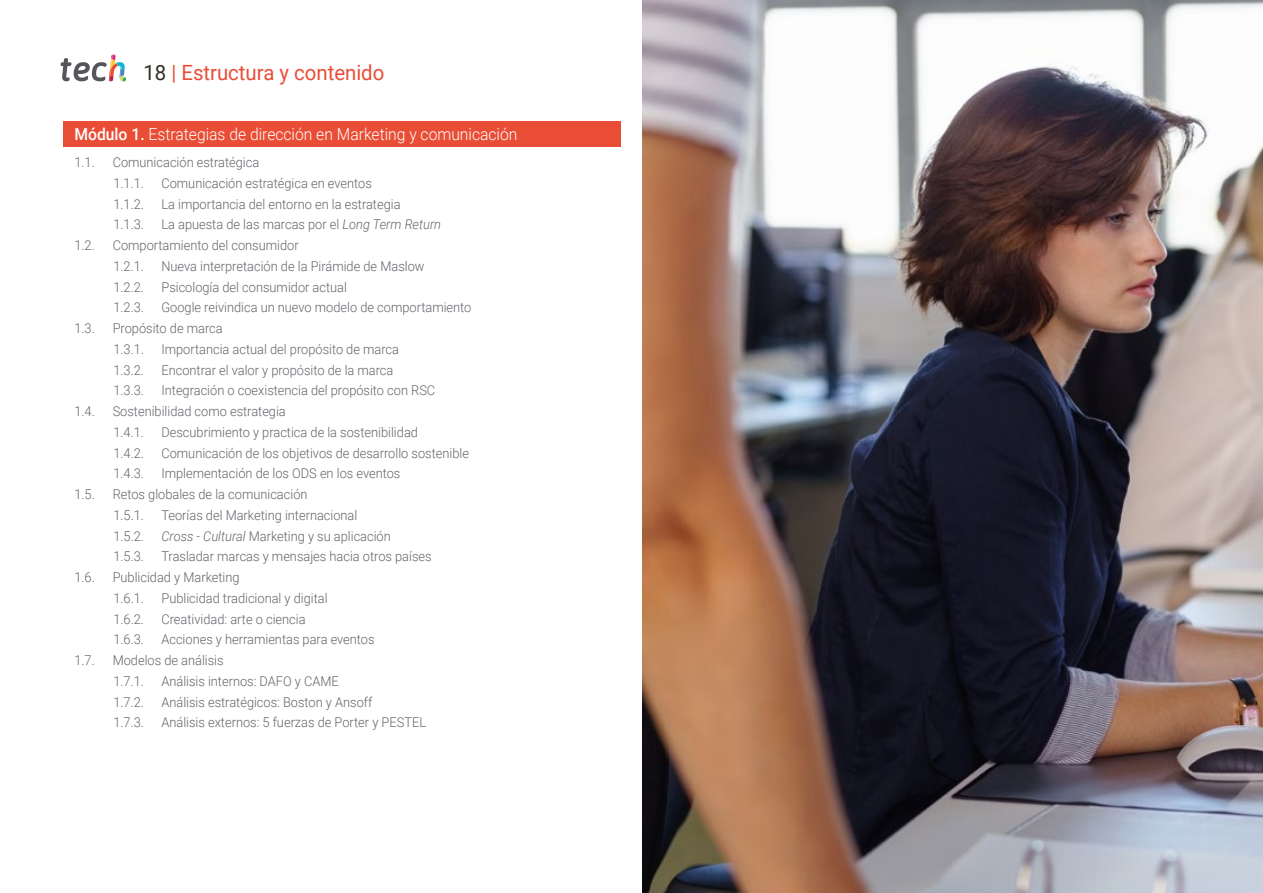
<style>
.page{position:relative;width:1263px;height:893px;background:#fff}
.page>*{position:absolute;margin:0;border:0;box-sizing:border-box;transform-origin:0 0}
.t1{font:21px "Roboto";color:#e94d35}
.t2{font:300 16.5px "Roboto";color:#fff;scale:.95 1}
.t3{font:300 13.5px/20.7px "Roboto";color:#61646a;scale:.95 1}
.s1{color:#312e20}
.s2{font-weight:500}
.s3{font-style:italic}
</style>
<div class="page">
<svg style="left:61px;top:55px;width:65px;height:27px"></svg>
<div style="left:63px;top:121px;width:558px;height:25px;background:#e94d35"></div>
<img style="left:642px;top:0;width:621px;height:893px">
<h1 class="t1" style="left:144px;top:57px;width:242px"><span class="s1">18</span> | Estructura y contenido</h1>
<p class="t2" style="left:74px;top:123px;width:468px"><span class="s2">Módulo 1.</span> Estrategias de dirección en Marketing y comunicación</p>
<p class="t3" style="left:74px;top:151px;width:23px">1.1.</p>
<p class="t3" style="left:113px;top:151px;width:156px">Comunicación estratégica<br>1.1.1.</p>
<p class="t3" style="left:161px;top:172px;width:223px">Comunicación estratégica en eventos</p>
<p class="t3" style="left:113px;top:193px;width:34px">1.1.2.</p>
<p class="t3" style="left:161px;top:193px;width:253px">La importancia del entorno en la estrategia</p>
<p class="t3" style="left:113px;top:214px;width:34px">1.1.3.</p>
<p class="t3" style="left:161px;top:214px;width:296px">La apuesta de las marcas por el <span class="s3">Long Term Return</span></p>
<p class="t3" style="left:74px;top:234px;width:23px">1.2.</p>
<p class="t3" style="left:113px;top:234px;width:197px">Comportamiento del consumidor<br>1.2.1.</p>
<p class="t3" style="left:161px;top:255px;width:278px">Nueva interpretación de la Pirámide de Maslow</p>
<p class="t3" style="left:113px;top:276px;width:34px">1.2.2.</p>
<p class="t3" style="left:161px;top:276px;width:197px">Psicología del consumidor actual</p>
<p class="t3" style="left:113px;top:297px;width:34px">1.2.3.</p>
<p class="t3" style="left:161px;top:297px;width:328px">Google reivindica un nuevo modelo de comportamiento</p>
<p class="t3" style="left:74px;top:317px;width:23px">1.3.</p>
<p class="t3" style="left:113px;top:317px;width:117px">Propósito de marca<br>1.3.1.</p>
<p class="t3" style="left:161px;top:338px;width:252px">Importancia actual del propósito de marca</p>
<p class="t3" style="left:113px;top:359px;width:34px">1.3.2.</p>
<p class="t3" style="left:161px;top:359px;width:246px">Encontrar el valor y propósito de la marca</p>
<p class="t3" style="left:113px;top:380px;width:34px">1.3.3.</p>
<p class="t3" style="left:161px;top:380px;width:290px">Integración o coexistencia del propósito con RSC</p>
<p class="t3" style="left:74px;top:400px;width:23px">1.4.</p>
<p class="t3" style="left:113px;top:400px;width:184px">Sostenibilidad como estrategia<br>1.4.1.</p>
<p class="t3" style="left:161px;top:421px;width:272px">Descubrimiento y practica de la sostenibilidad</p>
<p class="t3" style="left:113px;top:442px;width:34px">1.4.2.</p>
<p class="t3" style="left:161px;top:442px;width:325px">Comunicación de los objetivos de desarrollo sostenible</p>
<p class="t3" style="left:113px;top:463px;width:34px">1.4.3.</p>
<p class="t3" style="left:161px;top:463px;width:253px">Implementación de los ODS en los eventos</p>
<p class="t3" style="left:74px;top:483px;width:23px">1.5.</p>
<p class="t3" style="left:113px;top:483px;width:207px">Retos globales de la comunicación<br>1.5.1.</p>
<p class="t3" style="left:161px;top:504px;width:208px">Teorías del Marketing internacional</p>
<p class="t3" style="left:113px;top:525px;width:34px">1.5.2.</p>
<p class="t3" style="left:161px;top:525px;width:243px"><span class="s3">Cross - Cultural</span> Marketing y su aplicación</p>
<p class="t3" style="left:113px;top:546px;width:34px">1.5.3.</p>
<p class="t3" style="left:161px;top:546px;width:286px">Trasladar marcas y mensajes hacia otros países</p>
<p class="t3" style="left:74px;top:566px;width:23px">1.6.</p>
<p class="t3" style="left:113px;top:566px;width:135px">Publicidad y Marketing<br>1.6.1.</p>
<p class="t3" style="left:161px;top:587px;width:176px">Publicidad tradicional y digital</p>
<p class="t3" style="left:113px;top:608px;width:34px">1.6.2.</p>
<p class="t3" style="left:161px;top:608px;width:153px">Creatividad: arte o ciencia</p>
<p class="t3" style="left:113px;top:629px;width:34px">1.6.3.</p>
<p class="t3" style="left:161px;top:629px;width:226px">Acciones y herramientas para eventos</p>
<p class="t3" style="left:74px;top:649px;width:23px">1.7.</p>
<p class="t3" style="left:113px;top:649px;width:118px">Modelos de análisis<br>1.7.1.</p>
<p class="t3" style="left:161px;top:670px;width:188px">Análisis internos: DAFO y CAME</p>
<p class="t3" style="left:113px;top:691px;width:34px">1.7.2.</p>
<p class="t3" style="left:161px;top:691px;width:224px">Análisis estratégicos: Boston y Ansoff</p>
<p class="t3" style="left:113px;top:712px;width:34px">1.7.3.</p>
<p class="t3" style="left:161px;top:712px;width:280px">Análisis externos: 5 fuerzas de Porter y PESTEL</p>
</div>
